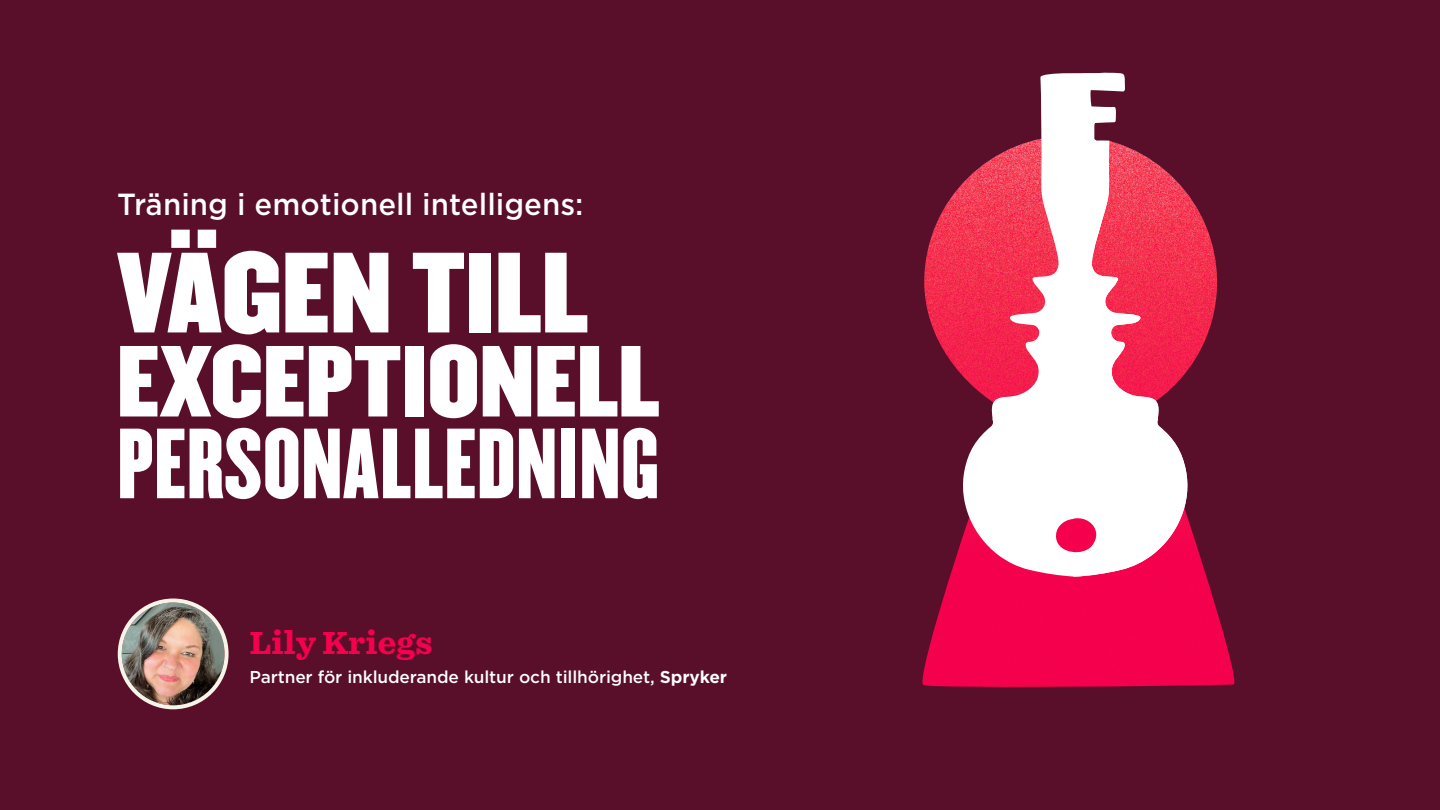
<style>
.page{position:relative;width:1440px;height:810px;background:#590f29}
.page>*{position:absolute;margin:0;border:0;box-sizing:border-box;transform-origin:0 0}
.t1{font:99.6px "Champion Middleweight";color:#fff}
.t2{font:88.12px "Champion Middleweight";color:#fff}
.t3{font:87px "Champion Liteweight";color:#fff}
.t4{font:900 30.75px "Sentinel S Sm";letter-spacing:-.01em;color:#f4004d}
.t5{font:500 29.33px "Gotham S Sm";color:#fff;scale:.96 1}
.t6{font:500 16.5px "Gotham S Sm";letter-spacing:-.01em;color:#fff}
.s1{font-weight:700}
</style>
<div class="page">
<img style="left:122px;top:603px;width:103px;height:102px;border-radius:51px">
<div style="left:118px;top:598px;width:111px;height:111px;border:4px solid #f6f3e8;border-radius:50%"></div>
<img style="left:922px;top:189px;width:313px;height:498px">
<svg style="left:958px;top:73px;width:234px;height:504px"></svg>
<svg style="left:1054px;top:514px;width:43px;height:42px;background:#f86694"></svg>
<svg style="left:1078px;top:72px;width:55px;height:70px"></svg>
<h3 class="t5" style="left:117px;top:185px;width:488px">Träning i emotionell intelligens:</h3>
<h1 class="t1" style="left:117px;top:211px;width:473px">VÄGEN TILL</h1>
<h2 class="t2" style="left:117px;top:309px;width:544px">EXCEPTIONELL</h2>
<h3 class="t3" style="left:117px;top:392px;width:544px">PERSONALLEDNING</h3>
<h3 class="t4" style="left:249px;top:618px;width:185px">Lily Kriegs</h3>
<p class="t6" style="left:249px;top:666px;width:479px">Partner för inkluderande kultur och tillhörighet, <span class="s1">Spryker</span></p>
</div>
